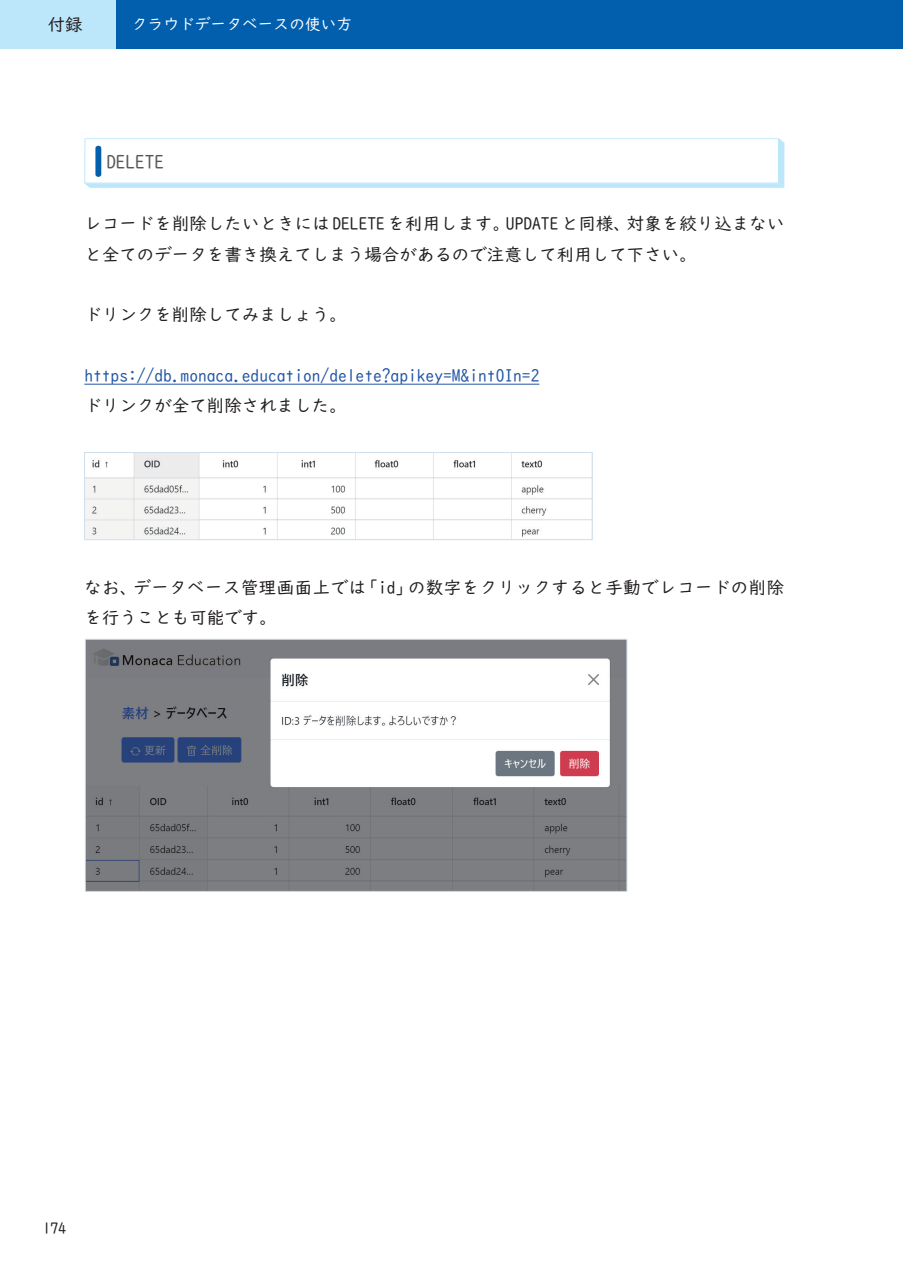
<style>
.page{position:relative;width:903px;height:1275px;background:#fff}
.page>*{position:absolute;margin:0;border:0;box-sizing:border-box;transform-origin:0 0}
.t1{font:19.25px "UD Digi Kyokasho N R";color:#57585a}
.t2{font:17.5px/30.3px "UD Digi Kyokasho N R";color:#231f20}
.t3{font:17.5px "UD Digi Kyokasho N R";color:#2256a6}
.t4{font:17.5px/30.3px "UD Digi Kyokasho N R";letter-spacing:.025em;color:#231f20}
.t5{font:15.75px "UD Digi Kyokasho N R";color:#fff}
.t6{font:15.75px "UD Digi Kyokasho N R";color:#231f20}
</style>
<div class="page">
<div style="left:115px;top:0;width:788px;height:48px;background:#015fae"></div>
<div style="left:0;top:0;width:116px;height:48px;background:#bce6fa"></div>
<hr style="left:84px;top:384px;width:455px;height:1px;background:#2256a6">
<svg style="left:84px;top:138px;width:700px;height:50px"></svg>
<div style="left:95px;top:146px;width:6px;height:31px;background:#015fae;border-radius:3px"></div>
<img style="left:86px;top:454px;width:504px;height:84px">
<div style="left:84px;top:452px;width:508px;height:88px;border:1px solid #d0dfeb"></div>
<img style="left:87px;top:641px;width:538px;height:249px">
<div style="left:85px;top:639px;width:542px;height:253px;border:1px solid #d0dfeb"></div>
<p class="t2" style="left:48px;top:9px;width:36px">付録</p>
<p class="t5" style="left:132px;top:15px;width:222px">クラウドデータベースの使い方</p>
<p class="t1" style="left:106px;top:151px;width:59px">DELETE</p>
<p class="t2" style="left:84px;top:209px;width:702px">レコードを削除したいときには DELETEを利用します。UPDATEと同様、対象を絞り込まないと全てのデータを書き換えてしまう場合があるので注意して利用して下さい。</p>
<p class="t2" style="left:84px;top:300px;width:264px">ドリンクを削除してみましょう。</p>
<p class="t3" style="left:84px;top:365px;width:456px">https://db.monaca.education/delete?apikey=M&amp;int0In=2</p>
<p class="t2" style="left:84px;top:390px;width:264px">ドリンクが全て削除されました。</p>
<p class="t4" style="left:84px;top:572px;width:701px">なお、データベース管理画面上では「id」の数字をクリックすると手動でレコードの削除を行うことも可能です。</p>
<p class="t6" style="left:43px;top:1219px;width:25px">174</p>
</div>
